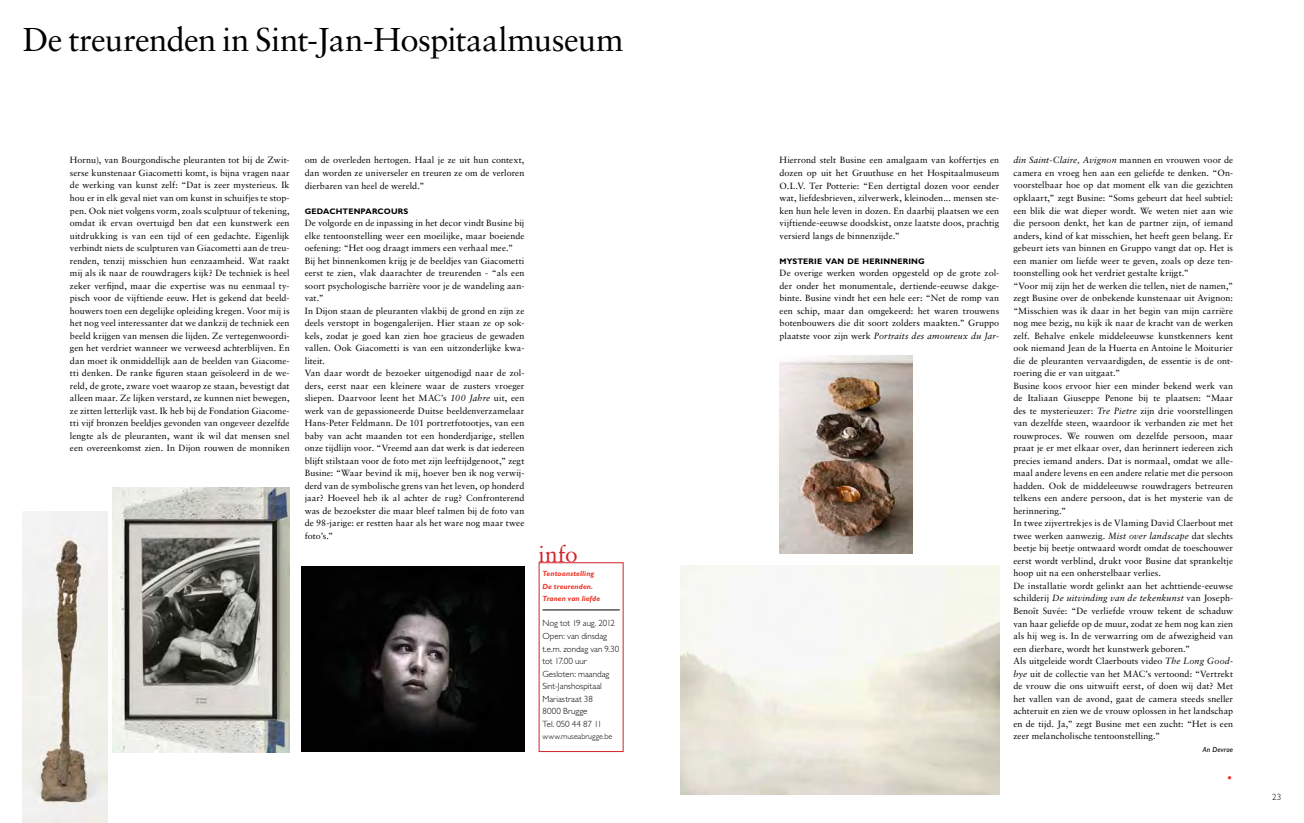
<style>
.page{position:relative;width:1304px;height:823px;background:#fff}
.page>*{position:absolute;margin:0;border:0;box-sizing:border-box;transform-origin:0 0}
.t1{font:33px "Sabon";letter-spacing:-.02em;color:#000}
.t2{font:25px "Sabon";color:#ee3124}
.t3{font:22.7px "Sabon";color:#d2232a}
.t4{font:9px/12.5px "Sabon";letter-spacing:.01em;color:#000;text-align:justify}
.t5{font:300 9px/12.5px "Gill Sans";letter-spacing:-.005em;color:#000}
.t6{font:700 8.1px "Gill Sans";letter-spacing:.025em;color:#000}
.t7{font:300 8px "Gill Sans";color:#000}
.t8{font:italic 700 7.5px/12.5px "Gill Sans";letter-spacing:.015em;color:#ee3124}
.t9{font:italic 7.5px "Gill Sans";letter-spacing:.02em;color:#000}
.s1{font-style:italic}
</style>
<div class="page">
<hr style="left:543px;top:609px;width:77px;height:1px;background:#000">
<img style="left:113px;top:487px;width:177px;height:264px">
<img style="left:23px;top:511px;width:85px;height:311px">
<img style="left:301px;top:566px;width:223px;height:185px">
<img style="left:780px;top:355px;width:133px;height:198px">
<h1 class="t1" style="left:23px;top:20px;width:602px">De treurenden in Sint-Jan-Hospitaalmuseum</h1>
<p class="t4" style="left:70px;top:154px;width:221px">Hornu), van Bourgondische pleuranten tot bij de Zwit&shy;serse kunstenaar Giacometti komt, is bijna vragen naar de werking van kunst zelf: “Dat is zeer mysterieus. Ik hou er in elk geval niet van om kunst in schuifjes te stop&shy;pen. Ook niet volgens vorm, zoals sculptuur of tekening, omdat ik ervan overtuigd ben dat een kunstwerk een uitdrukking is van een tijd of een gedachte. Eigenlijk verbindt niets de sculpturen van Giacometti aan de treu&shy;renden, tenzij misschien hun eenzaamheid. Wat raakt mij als ik naar de rouwdragers kijk? De techniek is heel zeker verfijnd, maar die expertise was nu eenmaal ty&shy;pisch voor de vijftiende eeuw. Het is gekend dat beeld&shy;houwers toen een degelijke opleiding kregen. Voor mij is het nog veel interessanter dat we dankzij de techniek een beeld krijgen van mensen die lijden. Ze vertegenwoordi&shy;gen het verdriet wanneer we verweesd achterblijven. En dan moet ik onmiddellijk aan de beelden van Giacome&shy;tti denken. De ranke figuren staan geïsoleerd in de we&shy;reld, de grote, zware voet waarop ze staan, bevestigt dat alleen maar. Ze lijken verstard, ze kunnen niet bewegen, ze zitten letterlijk vast. Ik heb bij de Fondation Giacome&shy;tti vijf bronzen beeldjes gevonden van ongeveer dezelfde lengte als de pleuranten, want ik wil dat mensen snel een overeenkomst zien. In Dijon rouwen de monniken</p>
<p class="t4" style="left:305px;top:154px;width:221px">om de overleden hertogen. Haal je ze uit hun context, dan worden ze universeler en treuren ze om de verloren dierbaren van heel de wereld.”</p>
<p class="t6" style="left:305px;top:206px;width:105px">GEDACHTENPARCOURS</p>
<p class="t4" style="left:305px;top:216px;width:221px;text-align:left">De volgorde en de inpassing in het decor vindt Busine bij elke tentoonstelling weer een moeilijke, maar boeiende oefening: “Het oog draagt immers een verhaal mee.” Bij het binnenkomen krijg je de beeldjes van Giacometti eerst te zien, vlak daarachter de treurenden - “als een soort psychologische barrière voor je de wandeling aan&shy;vat.”<br>In Dijon staan de pleuranten vlakbij de grond en zijn ze deels verstopt in bogengalerijen. Hier staan ze op sok&shy;kels, zodat je goed kan zien hoe gracieus de gewaden vallen. Ook Giacometti is van een uitzonderlijke kwa&shy;liteit.<br>Van daar wordt de bezoeker uitgenodigd naar de zol&shy;ders, eerst naar een kleinere waar de zusters vroeger sliepen. Daarvoor leent het MAC’s <span class="s1">100 Jahre</span> uit, een werk van de gepassioneerde Duitse beeldenverzamelaar Hans-Peter Feldmann. De 101 portretfotootjes, van een baby van acht maanden tot een honderdjarige, stellen onze tijdlijn voor. “Vreemd aan dat werk is dat iedereen blijft stilstaan voor de foto met zijn leeftijdgenoot,” zegt Busine: “Waar bevind ik mij, hoever ben ik nog verwij&shy;derd van de symbolische grens van het leven, op honderd jaar? Hoeveel heb ik al achter de rug? Confronterend was de bezoekster die maar bleef talmen bij de foto van de 98-jarige: er restten haar als het ware nog maar twee foto’s.”</p>
<h3 class="t3" style="left:539px;top:540px;width:41px">info</h3>
<p class="t8" style="left:542px;top:567px;width:59px">Tentoonstelling<br>De treurenden.<br>Tranen van liefde</p>
<p class="t5" style="left:542px;top:617px;width:78px">Nog tot 19 aug. 2012<br>Open: van dinsdag t.e.m. zondag van 9.30 tot 17.00 uur<br>Gesloten: maandag<br>Sint-Janshospitaal<br>Mariastraat 38<br>8000 Brugge<br>Tel. 050 44 87 11</p>
<p class="t7" style="left:542px;top:731px;width:71px">www.museabrugge.be</p>
<p class="t4" style="left:780px;top:154px;width:221px">Hierrond stelt Busine een amalgaam van koffertjes en dozen op uit het Gruuthuse en het Hospitaalmuseum O.L.V. Ter Potterie: “Een dertigtal dozen voor eender wat, liefdesbrieven, zilverwerk, kleinoden... mensen ste&shy;ken hun hele leven in dozen. En daarbij plaatsen we een vijftiende-eeuwse doodskist, onze laatste doos, prachtig versierd langs de binnenzijde.”</p>
<p class="t6" style="left:780px;top:256px;width:147px">MYSTERIE VAN DE HERINNERING</p>
<p class="t4" style="left:780px;top:266px;width:221px">De overige werken worden opgesteld op de grote zol&shy;der onder het monumentale, dertiende-eeuwse dakge&shy;binte. Busine vindt het een hele eer: “Net de romp van een schip, maar dan omgekeerd: het waren trouwens botenbouwers die dit soort zolders maakten.” Gruppo plaatste voor zijn werk <span class="s1">Portraits des amoureux du Jar-</span></p>
<p class="t4" style="left:1013px;top:154px;width:221px;text-align:left"><span class="s1">din Saint-Claire, Avignon</span> mannen en vrouwen voor de camera en vroeg hen aan een geliefde te denken. “On&shy;voorstelbaar hoe op dat moment elk van die gezichten opklaart,” zegt Busine: “Soms gebeurt dat heel subtiel: een blik die wat dieper wordt. We weten niet aan wie die persoon denkt, het kan de partner zijn, of iemand anders, kind of kat misschien, het heeft geen belang. Er gebeurt iets van binnen en Gruppo vangt dat op. Het is een manier om liefde weer te geven, zoals op deze ten&shy;toonstelling ook het verdriet gestalte krijgt.”<br>“Voor mij zijn het de werken die tellen, niet de namen,” zegt Busine over de onbekende kunstenaar uit Avignon: “Misschien was ik daar in het begin van mijn carrière nog mee bezig, nu kijk ik naar de kracht van de werken zelf. Behalve enkele middeleeuwse kunstkenners kent ook niemand Jean de la Huerta en Antoine le Moiturier die de pleuranten vervaardigden, de essentie is de ont&shy;roering die er van uitgaat.”<br>Busine koos ervoor hier een minder bekend werk van de Italiaan Giuseppe Penone bij te plaatsen: “Maar des te mysterieuzer: <span class="s1">Tre Pietre</span> zijn drie voorstellingen van dezelfde steen, waardoor ik verbanden zie met het rouwproces. We rouwen om dezelfde persoon, maar praat je er met elkaar over, dan herinnert iedereen zich precies iemand anders. Dat is normaal, omdat we alle&shy;maal andere levens en een andere relatie met die persoon hadden. Ook de middeleeuwse rouwdragers betreuren telkens een andere persoon, dat is het mysterie van de herinnering.”<br>In twee zijvertrekjes is de Vlaming David Claerbout met twee werken aanwezig. <span class="s1">Mist over landscape</span> dat slechts beetje bij beetje ontwaard wordt omdat de toeschouwer eerst wordt verblind, drukt voor Busine dat sprankeltje hoop uit na een onherstelbaar verlies.<br>De installatie wordt gelinkt aan het achttiende-eeuwse schilderij <span class="s1">De uitvinding van de tekenkunst</span> van Joseph-Benoît Suvée: “De verliefde vrouw tekent de schaduw van haar geliefde op de muur, zodat ze hem nog kan zien als hij weg is. In de verwarring om de afwezigheid van een dierbare, wordt het kunstwerk geboren.”<br>Als uitgeleide wordt Claerbouts video <span class="s1">The Long Good&shy;bye</span> uit de collectie van het MAC’s vertoond: “Vertrekt de vrouw die ons uitwuift eerst, of doen wij dat? Met het vallen van de avond, gaat de camera steeds sneller achteruit en zien we de vrouw oplossen in het landschap en de tijd. Ja,” zegt Busine met een zucht: “Het is een zeer melancholische tentoonstelling.”</p>
<p class="t9" style="left:1203px;top:744px;width:32px">An Devroe</p>
<h2 class="t2" style="left:1226px;top:755px;width:8px">.</h2>
<p class="t5" style="left:1272px;top:790px;width:10px">23</p>
</div>
